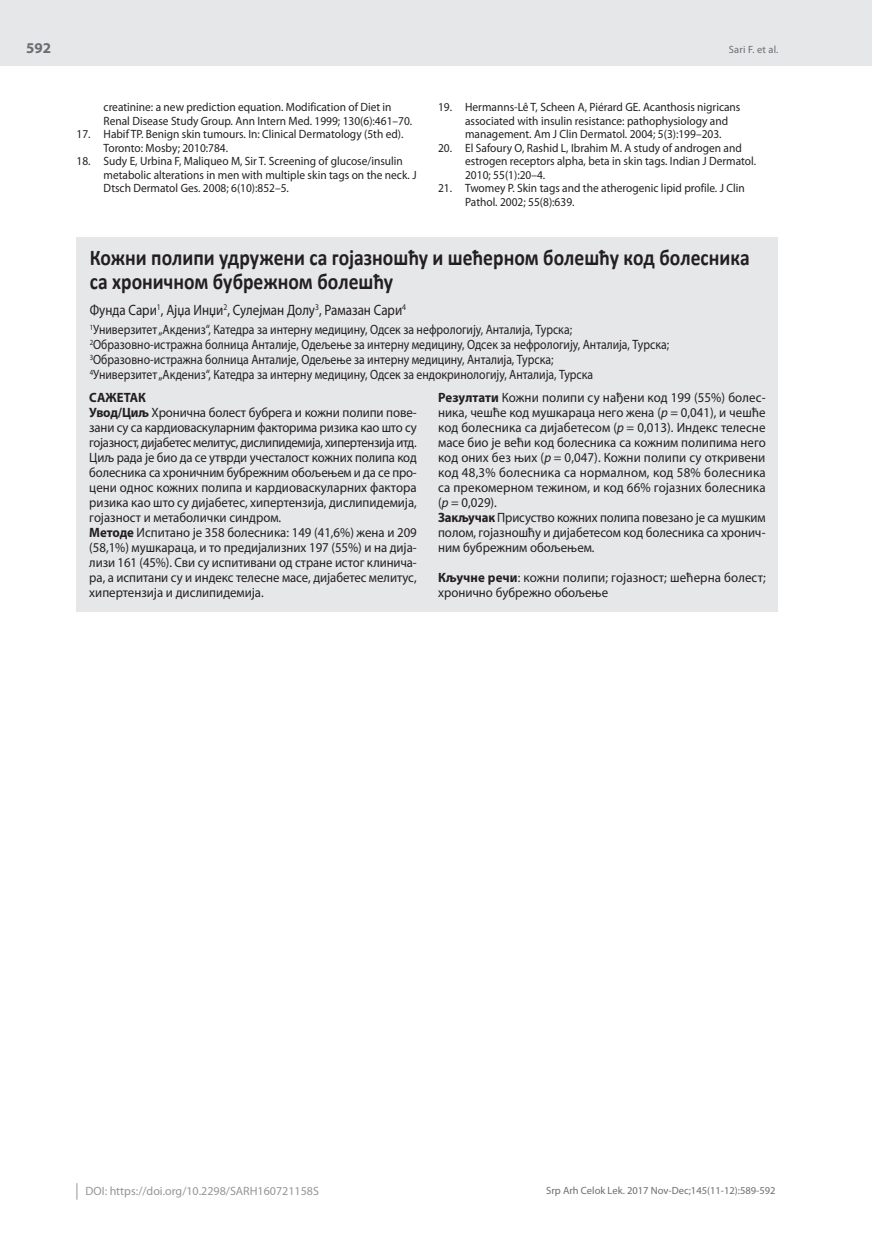
<style>
.page{position:relative;width:872px;height:1234px;background:#fff}
.page>*{position:absolute;margin:0;border:0;box-sizing:border-box;transform-origin:0 0}
.t1{font:700 22.5px/24px "Calibri";color:#231f20;scale:.87 1}
.t2{font:15px "Myriad Pro";color:#231f20;scale:.87 1}
.t3{font:700 15px "Myriad Pro";color:#6c6d70}
.t4{font:13.5px/15px "Myriad Pro";color:#231f20;scale:.95 1}
.t5{font:13.5px/15px "Myriad Pro";color:#231f20;scale:.96 1}
.t6{font:13.5px/15px "Myriad Pro";color:#231f20;scale:.87 1}
.t7{font:12px/13.5px "Myriad Pro";color:#231f20;scale:.95 1}
.t8{font:12px "Myriad Pro";color:#939598}
.t9{font:10.5px "Myriad Pro";color:#6c6d70}
.s1{font-weight:700}
.s2{font-style:italic}
</style>
<div class="page">
<div style="left:0;top:0;width:872px;height:66px;background:#e6e7e9"></div>
<svg style="left:77px;top:1183px;width:1px;height:16px"></svg>
<hr style="left:871px;top:0;width:1px;height:66px;background:#939598">
<div style="left:77px;top:237px;width:701px;height:374px;background:#e6e7e9"></div>
<p class="t3" style="left:26px;top:38px;width:26px">592</p>
<p class="t7" style="left:104px;top:100px;width:326px">creatinine: a new prediction equation. Modification of Diet in<br>Renal Disease Study Group. Ann Intern Med. 1999; 130(6):461–70.</p>
<p class="t7" style="left:104px;top:127px;width:317px;text-indent:-27px">17. Habif TP. Benign skin tumours. In: Clinical Dermatology (5th ed).<br>Toronto: Mosby; 2010:784.</p>
<p class="t7" style="left:104px;top:154px;width:331px;text-indent:-27px">18. Sudy E, Urbina F, Maliqueo M, Sir T. Screening of glucose/insulin metabolic alterations in men with multiple skin tags on the neck. J<br>Dtsch Dermatol Ges. 2008; 6(10):852–5.</p>
<p class="t9" style="left:729px;top:43px;width:51px">Sari F. et al.</p>
<p class="t7" style="left:465px;top:100px;width:291px;text-indent:-27px">19. Hermanns-Lê T, Scheen A, Piérard GE. Acanthosis nigricans associated with insulin resistance: pathophysiology and management. Am J Clin Dermatol. 2004; 5(3):199–203.</p>
<p class="t7" style="left:465px;top:141px;width:308px;text-indent:-27px">20. El Safoury O, Rashid L, Ibrahim M. A study of androgen and estrogen receptors alpha, beta in skin tags. Indian J Dermatol.<br>2010; 55(1):20–4.</p>
<p class="t7" style="left:465px;top:181px;width:296px;text-indent:-27px">21. Twomey P. Skin tags and the atherogenic lipid profile. J Clin<br>Pathol. 2002; 55(8):639.</p>
<h1 class="t1" style="left:90px;top:245px;width:760px">Кожни полипи удружени са гојазношћу и шећерном болешћу код болесника са хроничном бубрежном болешћу</h1>
<p class="t2" style="left:90px;top:301px;width:365px">Фунда Сари<sup>1</sup>, Ајџа Инџи<sup>2</sup>, Сулејман Долу<sup>3</sup>, Рамазан Сари<sup>4</sup></p>
<p class="t6" style="left:90px;top:322px;width:667px"><sup>1</sup>Универзитет „Акдениз“, Катедра за интерну медицину, Одсек за нефрологију, Анталија, Турска; <sup>2</sup>Образовно-истражна болница Анталије, Одељење за интерну медицину, Одсек за нефрологију, Анталија, Турска; <sup>3</sup>Образовно-истражна болница Анталије, Одељење за интерну медицину, Анталија, Турска;<br><sup>4</sup>Универзитет „Акдениз“, Катедра за интерну медицину, Одсек за ендокринологију, Анталија, Турска</p>
<p class="t4" style="left:89px;top:390px;width:346px"><span class="s1">САЖЕТАК<br>Увод/Циљ</span> Хронична болест бубрега и кожни полипи пове&shy;зани су са кардиоваскуларним факторима ризика као што су гојазност, дијабетес мелитус, дислипидемија, хипертензија итд.<br>Циљ рада је био да се утврди учесталост кожних полипа код болесника са хроничним бубрежним обољењем и да се про&shy;цени однос кожних полипа и кардиоваскуларних фактора ризика као што су дијабетес, хипертензија, дислипидемија, гојазност и метаболички синдром.<br><span class="s1">Методе</span> Испитано је 358 болесника: 149 (41,6%) жена и 209 (58,1%) мушкараца, и то предијализних 197 (55%) и на дија&shy;лизи 161 (45%). Сви су испитивани од стране истог клинича&shy;ра, а испитани су и индекс телесне масе, дијабетес мелитус, хипертензија и дислипидемија.</p>
<p class="t5" style="left:438px;top:390px;width:343px"><span class="s1">Резултати</span> Кожни полипи су нађени код 199 (55%) болес&shy;ника, чешће код мушкараца него жена (<span class="s2">р</span> = 0,041), и чешће код болесника са дијабетесом (<span class="s2">р</span> = 0,013). Индекс телесне масе био је већи код болесника са кожним полипима него код оних без њих (<span class="s2">р</span> = 0,047). Кожни полипи су откривени код 48,3% болесника са нормалном, код 58% болесника са прекомерном тежином, и код 66% гојазних болесника (<span class="s2">р</span> = 0,029).<br><span class="s1">Закључак</span> Присуство кожних полипа повезано је са мушким полом, гојазношћу и дијабетесом код болесника са хронич&shy;ним бубрежним обољењем.</p>
<p class="t5" style="left:438px;top:570px;width:343px"><span class="s1">Кључне речи</span>: кожни полипи; гојазност; шећерна болест; хронично бубрежно обољење</p>
<p class="t8" style="left:86px;top:1183px;width:235px">DOI: https://doi.org/10.2298/SARH160721158S</p>
<p class="t9" style="left:546px;top:1184px;width:231px">Srp Arh Celok Lek. 2017 Nov-Dec;145(11-12):589-592</p>
</div>
